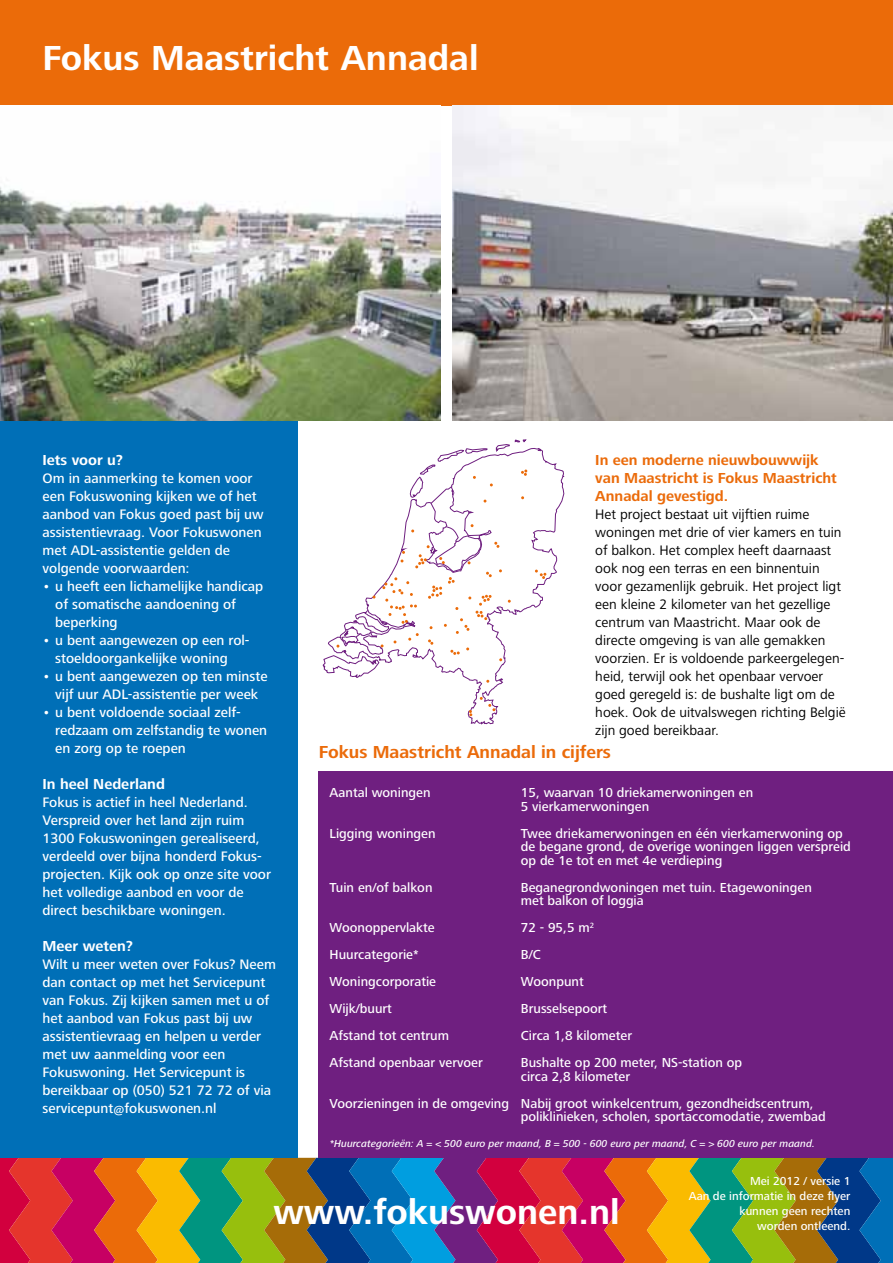
<style>
.page{position:relative;width:893px;height:1263px;background:#fff}
.page>*{position:absolute;margin:0;border:0;box-sizing:border-box;transform-origin:0 0}
.t1{font:700 36px "Frutiger Next LT";color:#fff}
.t2{font:700 18px "Frutiger Next LT";color:#eb6b0a}
.t3{font:700 15px/18px "Frutiger Next LT";color:#eb6b0a}
.t4{font:700 15px "Frutiger Next LT";color:#fff}
.t5{font:500 14.25px/18px "Frutiger Next LT";color:#fff}
.t6{font:14.25px/18px "Frutiger Next LT";color:#000}
.t7{font:500 13.5px/13.5px "Frutiger Next LT";color:#fff}
.t8{font:500 12px/15px "Frutiger Next LT";color:#fff;text-align:right}
.t9{font:italic 500 10.5px "Frutiger Next LT";color:#fff}
</style>
<div class="page">
<div style="left:0;top:0;width:893px;height:105px;background:#eb6b09"></div>
<svg style="left:0;top:1158px;width:893px;height:105px;background:#89634d"></svg>
<div style="left:0;top:421px;width:298px;height:737px;background:#006fb7"></div>
<img style="left:0;top:186px;width:440px;height:235px">
<img style="left:453px;top:105px;width:440px;height:316px">
<svg style="left:405px;top:448px;width:160px;height:277px"></svg>
<svg style="left:469px;top:710px;width:3px;height:6px"></svg>
<svg style="left:535px;top:570px;width:11px;height:9px"></svg>
<svg style="left:480px;top:697px;width:15px;height:14px"></svg>
<svg style="left:410px;top:439px;width:117px;height:65px"></svg>
<svg style="left:322px;top:524px;width:180px;height:159px"></svg>
<div style="left:319px;top:771px;width:574px;height:387px;background:#6f1f80"></div>
<h1 class="t1" style="left:43px;top:38px;width:437px">Fokus Maastricht Annadal</h1>
<p class="t4" style="left:43px;top:452px;width:82px">Iets voor u?</p>
<p class="t5" style="left:43px;top:470px;width:223px">Om in aanmerking te komen voor een Fokuswoning kijken we of het aanbod van Fokus goed past bij uw assistentievraag. Voor Fokuswonen met ADL-assistentie gelden de volgende voorwaarden:</p>
<p class="t5" style="left:55px;top:578px;width:210px;text-indent:-13px">• u heeft een lichamelijke handicap of somatische aandoening of beperking</p>
<p class="t5" style="left:55px;top:631px;width:196px;text-indent:-13px">• u bent aangewezen op een rol&shy;stoeldoorgankelijke woning</p>
<p class="t5" style="left:43px;top:667px;width:227px;text-align:center">• u bent aangewezen op ten minste vijf uur ADL-assistentie per week</p>
<p class="t5" style="left:55px;top:703px;width:213px;text-indent:-13px">• u bent voldoende sociaal zelf&shy;redzaam om zelfstandig te wonen en zorg op te roepen</p>
<p class="t4" style="left:43px;top:776px;width:124px">In heel Nederland</p>
<p class="t5" style="left:43px;top:794px;width:230px">Fokus is actief in heel Nederland.<br>Verspreid over het land zijn ruim 1300 Fokuswoningen gerealiseerd, verdeeld over bijna honderd Fokus&shy;projecten. Kijk ook op onze site voor het volledige aanbod en voor de direct beschikbare woningen.</p>
<p class="t4" style="left:43px;top:938px;width:92px">Meer weten?</p>
<p class="t5" style="left:43px;top:956px;width:235px">Wilt u meer weten over Fokus? Neem dan contact op met het Servicepunt van Fokus. Zij kijken samen met u of het aanbod van Fokus past bij uw assistentievraag en helpen u verder met uw aanmelding voor een<br>Fokuswoning. Het Servicepunt is bereikbaar op (050) 521 72 72 of via servicepunt@fokuswonen.nl</p>
<p class="t3" style="left:595px;top:451px;width:243px">In een moderne nieuwbouwwijk van Maastricht is Fokus Maastricht<br>Annadal gevestigd.</p>
<p class="t6" style="left:595px;top:506px;width:252px">Het project bestaat uit vijftien ruime woningen met drie of vier kamers en tuin of balkon. Het complex heeft daarnaast ook nog een terras en een binnentuin voor gezamenlijk gebruik. Het project ligt een kleine 2 kilometer van het gezellige centrum van Maastricht. Maar ook de directe omgeving is van alle gemakken voorzien. Er is voldoende parkeergelegen&shy;heid, terwijl ook het openbaar vervoer goed geregeld is: de bushalte ligt om de hoek. Ook de uitvalswegen richting België zijn goed bereikbaar.</p>
<p class="t2" style="left:319px;top:742px;width:294px">Fokus Maastricht Annadal in cijfers</p>
<p class="t7" style="left:330px;top:786px;width:103px">Aantal woningen</p>
<p class="t7" style="left:521px;top:786px;width:234px">15, waarvan 10 driekamerwoningen en<br>5 vierkamerwoningen</p>
<p class="t7" style="left:330px;top:826px;width:108px">Ligging woningen</p>
<p class="t7" style="left:521px;top:826px;width:331px">Twee driekamerwoningen en één vierkamerwoning op de begane grond, de overige woningen liggen verspreid op de 1e tot en met 4e verdieping</p>
<p class="t7" style="left:330px;top:880px;width:105px">Tuin en/of balkon</p>
<p class="t7" style="left:521px;top:880px;width:292px">Beganegrondwoningen met tuin. Etagewoningen met balkon of loggia</p>
<p class="t7" style="left:330px;top:921px;width:107px">Woonoppervlakte</p>
<p class="t7" style="left:521px;top:921px;width:75px">72 - 95,5 m<sup>2</sup></p>
<p class="t7" style="left:330px;top:948px;width:91px">Huurcategorie*</p>
<p class="t7" style="left:521px;top:948px;width:21px">B/C</p>
<p class="t7" style="left:330px;top:975px;width:108px">Woningcorporatie</p>
<p class="t7" style="left:521px;top:975px;width:65px">Woonpunt</p>
<p class="t7" style="left:330px;top:1002px;width:64px">Wijk/buurt</p>
<p class="t7" style="left:521px;top:1002px;width:88px">Brusselsepoort</p>
<p class="t7" style="left:330px;top:1029px;width:121px">Afstand tot centrum</p>
<p class="t7" style="left:521px;top:1029px;width:113px">Circa 1,8 kilometer</p>
<p class="t7" style="left:330px;top:1056px;width:155px">Afstand openbaar vervoer</p>
<p class="t7" style="left:521px;top:1056px;width:223px">Bushalte op 200 meter, NS-station op circa 2,8 kilometer</p>
<p class="t7" style="left:521px;top:1096px;width:306px;text-indent:-191px">Voorzieningen in de omgeving Nabij groot winkelcentrum, gezondheidscentrum, poliklinieken, scholen, sportaccomodatie, zwembad</p>
<p class="t9" style="left:330px;top:1137px;width:487px">*Huurcategorieën: A = &lt; 500 euro per maand, B = 500 - 600 euro per maand, C = &gt; 600 euro per maand.</p>
<h1 class="t1" style="left:273px;top:1192px;width:348px">www.fokuswonen.nl</h1>
<p class="t8" style="left:689px;top:1174px;width:163px">Mei 2012 / versie 1<br>Aan de informatie in deze flyer kunnen geen rechten<br>worden ontleend.</p>
</div>
